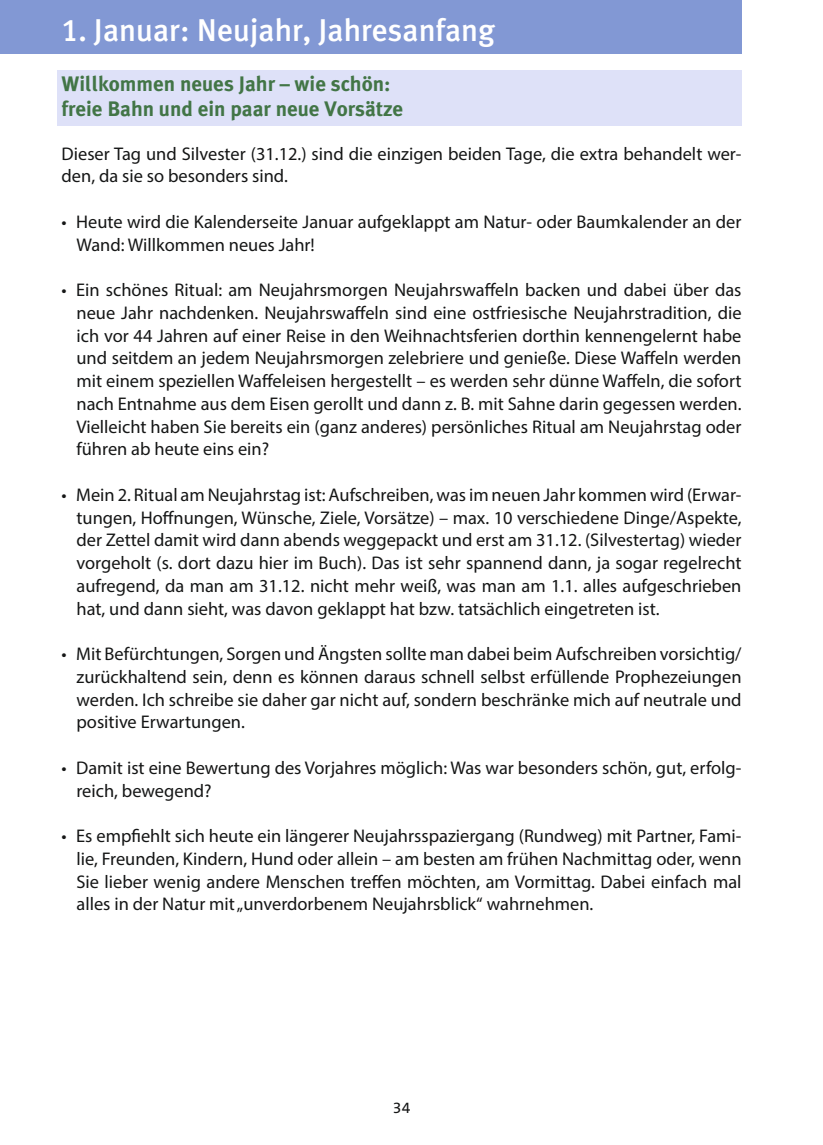
<style>
.page{position:relative;width:823px;height:1145px;background:#fff}
.page>*{position:absolute;margin:0;border:0;box-sizing:border-box;transform-origin:0 0}
.t1{font:500 31.5px "Meta Plus Lining";color:#fff}
.t2{font:700 21px/25.2px "Meta Plus Lining";color:#427546}
.t3{font:18.38px/22.8px "Myriad Pro";color:#151616;text-align:justify}
.t4{font:15.75px "The Sans B5 Plain";color:#151616}
</style>
<div class="page">
<div style="left:0;top:0;width:741px;height:53px;background:#8298d4"></div>
<div style="left:57px;top:71px;width:684px;height:55px;background:#dee1f8"></div>
<h1 class="t1" style="left:62px;top:12px;width:435px">1. Januar: Neujahr, Jahresanfang</h1>
<p class="t2" style="left:62px;top:71px;width:343px">Willkommen neues Jahr – wie schön: freie Bahn und ein paar neue Vorsätze</p>
<p class="t3" style="left:62px;top:142px;width:681px">Dieser Tag und Silvester (31.12.) sind die einzigen beiden Tage, die extra behandelt wer&shy;den, da sie so besonders sind.</p>
<p class="t3" style="left:76px;top:210px;width:666px;text-indent:-15px">• Heute wird die Kalenderseite Januar aufgeklappt am Natur- oder Baumkalender an der<br>Wand: Willkommen neues Jahr!</p>
<p class="t3" style="left:76px;top:278px;width:666px;text-indent:-15px">• Ein schönes Ritual: am Neujahrsmorgen Neujahrswaffeln backen und dabei über das neue Jahr nachdenken. Neujahrswaffeln sind eine ostfriesische Neujahrstradition, die ich vor 44 Jahren auf einer Reise in den Weihnachtsferien dorthin kennengelernt habe und seitdem an jedem Neujahrsmorgen zelebriere und genieße. Diese Waffeln werden mit einem speziellen Waffeleisen hergestellt – es werden sehr dünne Waffeln, die sofort nach Entnahme aus dem Eisen gerollt und dann z. B. mit Sahne darin gegessen werden.<br>Vielleicht haben Sie bereits ein (ganz anderes) persönliches Ritual am Neujahrstag oder führen ab heute eins ein?</p>
<p class="t3" style="left:76px;top:483px;width:666px;text-indent:-15px">• Mein 2. Ritual am Neujahrstag ist: Aufschreiben, was im neuen Jahr kommen wird (Erwar&shy;tungen, Hoffnungen, Wünsche, Ziele, Vorsätze) – max. 10 verschiedene Dinge/Aspekte, der Zettel damit wird dann abends weggepackt und erst am 31.12. (Silvestertag) wieder vorgeholt (s. dort dazu hier im Buch). Das ist sehr spannend dann, ja sogar regelrecht aufregend, da man am 31.12. nicht mehr weiß, was man am 1.1. alles aufgeschrieben hat, und dann sieht, was davon geklappt hat bzw. tatsächlich eingetreten ist.</p>
<p class="t3" style="left:76px;top:642px;width:666px;text-indent:-15px">• Mit Befürchtungen, Sorgen und Ängsten sollte man dabei beim Aufschreiben vorsichtig/ zurückhaltend sein, denn es können daraus schnell selbst erfüllende Prophezeiungen werden. Ich schreibe sie daher gar nicht auf, sondern beschränke mich auf neutrale und positive Erwartungen.</p>
<p class="t3" style="left:76px;top:756px;width:666px;text-indent:-15px">• Damit ist eine Bewertung des Vorjahres möglich: Was war besonders schön, gut, erfolg&shy;reich, bewegend?</p>
<p class="t3" style="left:76px;top:824px;width:666px;text-indent:-15px">• Es empfiehlt sich heute ein längerer Neujahrsspaziergang (Rundweg) mit Partner, Fami&shy;lie, Freunden, Kindern, Hund oder allein – am besten am frühen Nachmittag oder, wenn Sie lieber wenig andere Menschen treffen möchten, am Vormittag. Dabei einfach mal alles in der Natur mit „unverdorbenem Neujahrsblick“ wahrnehmen.</p>
<p class="t4" style="left:392px;top:1100px;width:19px">34</p>
</div>
